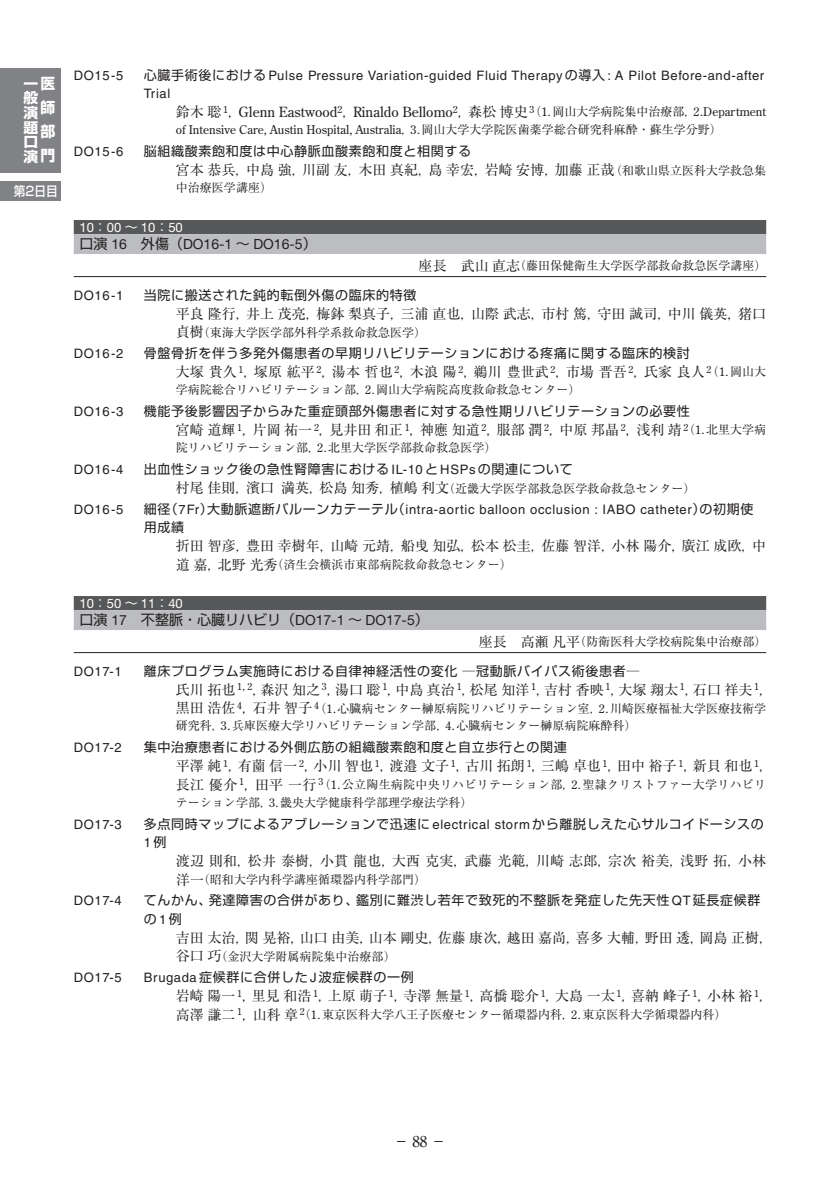
<style>
.page{position:relative;width:840px;height:1191px;background:#fff}
.page>*{position:absolute;margin:0;border:0;box-sizing:border-box;transform-origin:0 0}
.t1{font:500 15px "Ryumin Pro";color:#231f20}
.t2{font:700 14.8px/24px "Shin Go Pro";color:#fff}
.t3{font:700 14.2px/14.6px "Shin Go Pro";color:#fff;scale:1.04 1}
.t4{font:14px "Ryumin Pro";color:#231f20}
.t5{font:14px "Century Old Style Std";color:#231f20}
.t6{font:14px "Shin Go Pro";color:#231f20}
.t7{font:14px "Helvetica Neue LT Std";color:#231f20}
.t8{font:13px/18.4px "Shin Go Pro";letter-spacing:.05em;color:#231f20}
.t9{font:13px/18.4px "Helvetica LT Std";letter-spacing:.05em;color:#231f20}
.t10{font:13px "Helvetica Neue LT Std";color:#fff}
.t11{font:500 13px "Shin Go Pro";color:#fff;scale:.9 1}
.t12{font:12px/17.4px "Ryumin Pro";color:#231f20}
.t13{font:12px/17.4px "Ryumin Pro";letter-spacing:.02em;color:#231f20}
.t14{font:12px "Century Old Style Std";color:#231f20}
.s1{font-size:14.8px}
.s2{font-family:"Shin Go Pro"}
.s3{font-family:"Ryumin Pro"}
.s4{font-family:"Ryumin Pro";font-size:12px}
.s5{font-size:12px}
.s6{font-size:14px}
.s7{font-family:"Century Old Style Std";font-size:12px}
.s8{font-family:"Century Old Style Std"}
.s9{font-family:"Helvetica LT Std"}
.s10{font-family:"Helvetica Neue LT Std"}
</style>
<div class="page">
<div style="left:0;top:68px;width:61px;height:105px;background:#808285"></div>
<div style="left:0;top:181px;width:61px;height:20px;background:#808285"></div>
<div style="left:74px;top:220px;width:691px;height:14px;background:#57585a"></div>
<div style="left:74px;top:234px;width:691px;height:20px;background:#bcbdc0"></div>
<hr style="left:74px;top:276px;width:691px;height:1px;background:#231f20">
<div style="left:74px;top:596px;width:691px;height:14px;background:#57585a"></div>
<div style="left:74px;top:610px;width:691px;height:20px;background:#bcbdc0"></div>
<hr style="left:74px;top:652px;width:691px;height:1px;background:#231f20">
<p class="t3" style="left:24px;top:75px;width:32px">一<span class="s1">医</span>般演題口演<span class="s1">門</span></p>
<p class="t2" style="left:41px;top:94px;width:16px">師部</p>
<p class="t11" style="left:14px;top:180px;width:50px">第2日目</p>
<p class="t9" style="left:74px;top:66px;width:51px">DO15-5</p>
<p class="t9" style="left:144px;top:66px;width:621px"><span class="s2">心臓手術後における</span> Pulse Pressure Variation-guided Fluid Therapy <span class="s2">の導入</span> : A Pilot Before-and-after<br>Trial</p>
<p class="t5" style="left:176px;top:103px;width:591px"><span class="s3">鈴木聡</span> <sup>1</sup><span class="s3">，</span>Glenn Eastwood<sup>2</sup><span class="s3">，</span>Rinaldo Bellomo<sup>2</sup><span class="s3">，森松博史</span><span class="s4">（</span><sup>3</sup> <span class="s5">1.</span><span class="s4">岡山大学病院集中治療部，</span><span class="s5">2.Department</span></p>
<p class="t14" style="left:176px;top:122px;width:547px">of Intensive Care, Austin Hospital, Australia<span class="s3">，</span>3.<span class="s3">岡山大学大学院医歯薬学総合研究科麻酔・蘇生学分野）</span></p>
<p class="t9" style="left:74px;top:142px;width:51px">DO15-6</p>
<p class="t8" style="left:144px;top:140px;width:328px">脳組織酸素飽和度は中心静脈血酸素飽和度と相関する</p>
<p class="t4" style="left:176px;top:159px;width:591px">宮本恭兵，中島強，川副友，木田真紀，島幸宏，岩崎安博，加藤正哉<span class="s5">（和歌山県立医科大学救急集</span></p>
<p class="t12" style="left:176px;top:178px;width:97px">中治療医学講座）</p>
<p class="t10" style="left:79px;top:219px;width:105px">10<span class="s2">：</span>00 <span class="s2">～</span> 10<span class="s2">：</span>50</p>
<p class="t7" style="left:79px;top:236px;width:239px"><span class="s2">口演</span> 16<span class="s2">　外傷（</span>DO16-1 <span class="s2">～</span> DO16-5<span class="s2">）</span></p>
<p class="t12" style="left:418px;top:256px;width:349px"><span class="s6">座長　武山直志</span>（藤田保健衛生大学医学部救命救急医学講座）</p>
<p class="t9" style="left:74px;top:286px;width:51px">DO16-1</p>
<p class="t8" style="left:144px;top:284px;width:274px">当院に搬送された鈍的転倒外傷の臨床的特徴</p>
<p class="t4" style="left:176px;top:303px;width:591px">平良隆行，井上茂亮，梅鉢梨真子，三浦直也，山際武志，市村篤，守田誠司，中川儀英，猪口</p>
<p class="t12" style="left:176px;top:322px;width:252px"><span class="s6">貞樹</span>（東海大学医学部外科学系救命救急医学）</p>
<p class="t9" style="left:74px;top:344px;width:51px">DO16-2</p>
<p class="t8" style="left:144px;top:342px;width:547px">骨盤骨折を伴う多発外傷患者の早期リハビリテーションにおける疼痛に関する臨床的検討</p>
<p class="t4" style="left:176px;top:361px;width:591px">大塚貴久 <sup>1</sup>，塚原絋平 <sup>2</sup>，湯本哲也 <sup>2</sup>，木浪陽 <sup>2</sup>，鵜川豊世武 <sup>2</sup>，市場晋吾 <sup>2</sup>，氏家良人 <sup>2</sup><span class="s5">（</span><span class="s7">1.</span><span class="s5">岡山大</span></p>
<p class="t12" style="left:176px;top:380px;width:406px">学病院総合リハビリテーション部，<span class="s8">2.</span>岡山大学病院高度救命救急センター）</p>
<p class="t9" style="left:74px;top:402px;width:51px">DO16-3</p>
<p class="t8" style="left:144px;top:400px;width:547px">機能予後影響因子からみた重症頭部外傷患者に対する急性期リハビリテーションの必要性</p>
<p class="t4" style="left:176px;top:419px;width:591px">宮崎道輝 <sup>1</sup>，片岡祐一 <sup>2</sup>，見井田和正 <sup>1</sup>，神應知道 <sup>2</sup>，服部潤 <sup>2</sup>，中原邦晶 <sup>2</sup>，浅利靖<span class="s5">（</span><sup>2</sup> <span class="s7">1.</span><span class="s5">北里大学病</span></p>
<p class="t12" style="left:176px;top:438px;width:322px">院リハビリテーション部，<span class="s8">2.</span>北里大学医学部救命救急医学）</p>
<p class="t9" style="left:74px;top:460px;width:51px">DO16-4</p>
<p class="t8" style="left:144px;top:458px;width:430px">出血性ショック後の急性腎障害における <span class="s9">IL-10</span> と <span class="s9">HSPs</span> の関連について</p>
<p class="t12" style="left:176px;top:478px;width:520px"><span class="s6">村尾佳則，濱口 満英，松島知秀，植嶋利文</span>（近畿大学医学部救急医学救命救急センター）</p>
<p class="t9" style="left:74px;top:500px;width:51px">DO16-5</p>
<p class="t9" style="left:144px;top:500px;width:611px"><span class="s2">細径（</span>7Fr<span class="s2">）大動脈遮断バルーンカテーテル（</span>intra-aortic balloon occlusion : IABO catheter<span class="s2">）の初期使</span></p>
<p class="t8" style="left:144px;top:516px;width:42px">用成績</p>
<p class="t4" style="left:176px;top:535px;width:591px">折田智彦，豊田幸樹年，山崎元靖，船曵知弘，松本松圭，佐藤智洋，小林陽介，廣江成欧，中</p>
<p class="t12" style="left:176px;top:555px;width:337px"><span class="s6">道嘉，北野光秀</span>（済生会横浜市東部病院救命救急センター）</p>
<p class="t10" style="left:79px;top:595px;width:105px">10<span class="s2">：</span>50 <span class="s2">～</span> 11<span class="s2">：</span>40</p>
<p class="t6" style="left:79px;top:608px;width:351px">口演 <span class="s10">17</span>　不整脈・心臓リハビリ（<span class="s10">DO17-1</span> ～ <span class="s10">DO17-5</span>）</p>
<p class="t12" style="left:478px;top:632px;width:289px"><span class="s6">座長　高瀬凡平</span>（防衛医科大学校病院集中治療部）</p>
<p class="t9" style="left:74px;top:662px;width:49px">DO17-1</p>
<p class="t8" style="left:144px;top:660px;width:497px">離床プログラム実施時における自律神経活性の変化 ─冠動脈バイパス術後患者─</p>
<p class="t4" style="left:176px;top:678px;width:598px">氏川拓也 <sup>1,</sup> <sup>2</sup>，森沢知之 <sup>3</sup>，湯口聡 <sup>1</sup>，中島真治 <sup>1</sup>，松尾知洋 <sup>1</sup>，吉村香映 <sup>1</sup>，大塚翔太 <sup>1</sup>，石口祥夫 <sup>1</sup>，</p>
<p class="t12" style="left:176px;top:698px;width:591px"><span class="s6">黒田浩佐</span> <sup>4</sup><span class="s6">，石井智子</span> <sup>4</sup>（<span class="s8">1.</span>心臓病センター榊原病院リハビリテーション室，<span class="s8">2.</span>川崎医療福祉大学医療技術学研究科，<span class="s8">3.</span>兵庫医療大学リハビリテーション学部，<span class="s8">4.</span>心臓病センター榊原病院麻酔科）</p>
<p class="t9" style="left:74px;top:738px;width:49px">DO17-2</p>
<p class="t8" style="left:144px;top:736px;width:424px">集中治療患者における外側広筋の組織酸素飽和度と自立歩行との関連</p>
<p class="t4" style="left:176px;top:755px;width:598px">平澤純 <sup>1</sup>，有薗信一 <sup>2</sup>，小川智也 <sup>1</sup>，渡邉文子 <sup>1</sup>，古川拓朗 <sup>1</sup>，三嶋卓也 <sup>1</sup>，田中裕子 <sup>1</sup>，新貝和也 <sup>1</sup>，</p>
<p class="t13" style="left:176px;top:775px;width:591px"><span class="s6">長江優介</span><sup>1</sup><span class="s6">，田平一行</span><sup>3</sup>（<span class="s8">1.</span>公立陶生病院中央リハビリテーション部，<span class="s8">2.</span>聖隷クリストファー大学リハビリテーション学部，<span class="s8">3.</span>畿央大学健康科学部理学療法学科）</p>
<p class="t9" style="left:74px;top:815px;width:49px">DO17-3</p>
<p class="t8" style="left:144px;top:813px;width:621px">多点同時マップによるアブレーションで迅速に <span class="s9">electrical storm</span> から離脱しえた心サルコイドーシスの</p>
<p class="t9" style="left:144px;top:833px;width:24px">1<span class="s2">例</span></p>
<p class="t4" style="left:176px;top:850px;width:591px">渡辺則和，松井泰樹，小貫龍也，大西克実，武藤光範，川崎志郎，宗次裕美，浅野拓，小林</p>
<p class="t12" style="left:176px;top:870px;width:251px"><span class="s6">洋一</span>（昭和大学内科学講座循環器内科学部門）</p>
<p class="t9" style="left:74px;top:891px;width:49px">DO17-4</p>
<p class="t8" style="left:144px;top:889px;width:618px">てんかん、発達障害の合併があり、鑑別に難渋し若年で致死的不整脈を発症した先天性 <span class="s9">QT</span> 延長症候群の<span class="s9">1</span>例</p>
<p class="t4" style="left:176px;top:926px;width:598px">吉田太治，関晃裕，山口由美，山本剛史，佐藤康次，越田嘉尚，喜多大輔，野田透，岡島正樹，</p>
<p class="t12" style="left:176px;top:946px;width:221px"><span class="s6">谷口巧</span>（金沢大学附属病院集中治療部）</p>
<p class="t9" style="left:74px;top:968px;width:49px">DO17-5</p>
<p class="t8" style="left:144px;top:966px;width:271px"><span class="s9">Brugada</span> 症候群に合併した <span class="s9">J</span> 波症候群の一例</p>
<p class="t4" style="left:176px;top:985px;width:598px">岩崎陽一 <sup>1</sup>，里見和浩 <sup>1</sup>，上原萌子 <sup>1</sup>，寺澤無量 <sup>1</sup>，高橋聡介 <sup>1</sup>，大島一太 <sup>1</sup>，喜納峰子 <sup>1</sup>，小林裕 <sup>1</sup>，</p>
<p class="t12" style="left:176px;top:1004px;width:552px"><span class="s6">高澤謙二</span> <sup>1</sup><span class="s6">，山科章</span>（<sup>2</sup> <span class="s8">1.</span>東京医科大学八王子医療センター循環器内科，<span class="s8">2.</span>東京医科大学循環器内科）</p>
<p class="t1" style="left:393px;top:1130px;width:54px">－88－</p>
</div>
